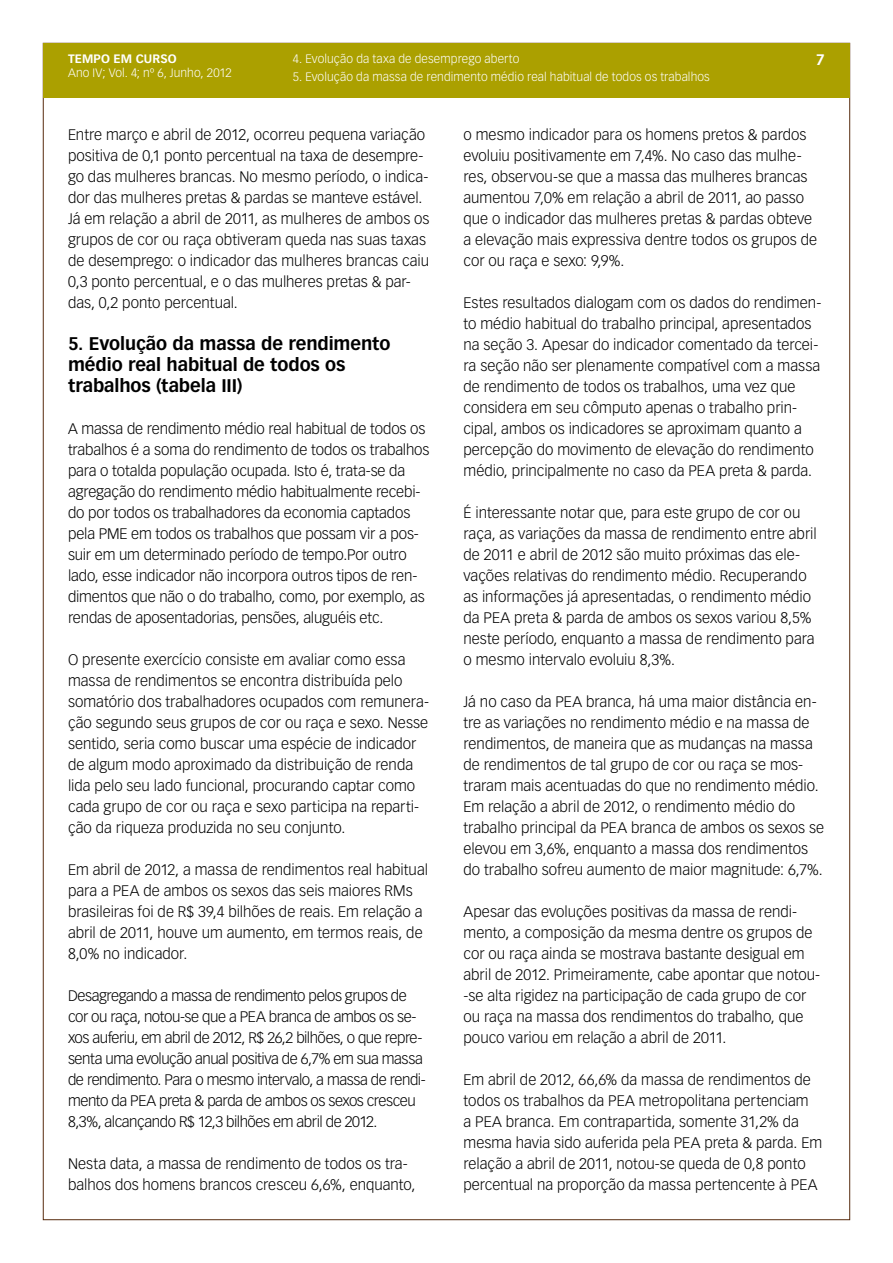
<style>
.page{position:relative;width:893px;height:1263px;background:#fff}
.page>*{position:absolute;margin:0;border:0;box-sizing:border-box;transform-origin:0 0}
.t1{font:700 18px/21px "Vectora LT Std";letter-spacing:-.005em;color:#000}
.t2{font:300 15px/21px "Vectora LT Std";color:#000}
.t3{font:300 15px/21px "Vectora LT Std";letter-spacing:-.03em;color:#000}
.t4{font:700 15px "Vectora LT Std";color:#fff}
.t5{font:300 12px "Vectora LT Std";letter-spacing:.01em;color:#fff}
.t6{font:700 12px "Vectora LT Std";letter-spacing:.01em;color:#fff}
</style>
<div class="page">
<div style="left:43px;top:43px;width:806px;height:55px;background:#aba000"></div>
<p class="t5" style="left:293px;top:52px;width:228px">4. Evolução da taxa de desemprego aberto</p>
<p class="t5" style="left:293px;top:70px;width:418px">5. Evolução da massa de rendimento médio real habitual de todos os trabalhos</p>
<p class="t6" style="left:68px;top:51px;width:110px">TEMPO EM CURSO</p>
<p class="t4" style="left:816px;top:51px;width:10px">7</p>
<p class="t5" style="left:68px;top:66px;width:165px">Ano IV; Vol. 4; nº 6, Junho, 2012</p>
<p class="t2" style="left:68px;top:124px;width:363px">Entre março e abril de 2012, ocorreu pequena variação positiva de 0,1 ponto percentual na taxa de desempre&shy;go das mulheres brancas. No mesmo período, o indica&shy;dor das mulheres pretas &amp; pardas se manteve estável.<br>Já em relação a abril de 2011, as mulheres de ambos os grupos de cor ou raça obtiveram queda nas suas taxas de desemprego: o indicador das mulheres brancas caiu 0,3 ponto percentual, e o das mulheres pretas &amp; par&shy;das, 0,2 ponto percentual.</p>
<p class="t1" style="left:68px;top:333px;width:324px">5. Evolução da massa de rendimento médio real habitual de todos os trabalhos (tabela III)</p>
<p class="t2" style="left:68px;top:418px;width:363px">A massa de rendimento médio real habitual de todos os trabalhos é a soma do rendimento de todos os trabalhos para o totalda população ocupada. Isto é, trata-se da agregação do rendimento médio habitualmente recebi&shy;do por todos os trabalhadores da economia captados pela PME em todos os trabalhos que possam vir a pos&shy;suir em um determinado período de tempo.Por outro lado, esse indicador não incorpora outros tipos de ren&shy;dimentos que não o do trabalho, como, por exemplo, as rendas de aposentadorias, pensões, aluguéis etc.</p>
<p class="t2" style="left:68px;top:649px;width:362px">O presente exercício consiste em avaliar como essa massa de rendimentos se encontra distribuída pelo somatório dos trabalhadores ocupados com remunera&shy;ção segundo seus grupos de cor ou raça e sexo. Nesse sentido, seria como buscar uma espécie de indicador de algum modo aproximado da distribuição de renda lida pelo seu lado funcional, procurando captar como cada grupo de cor ou raça e sexo participa na reparti&shy;ção da riqueza produzida no seu conjunto.</p>
<p class="t2" style="left:68px;top:859px;width:361px">Em abril de 2012, a massa de rendimentos real habitual para a PEA de ambos os sexos das seis maiores RMs brasileiras foi de R$ 39,4 bilhões de reais. Em relação a abril de 2011, houve um aumento, em termos reais, de 8,0% no indicador.</p>
<p class="t3" style="left:68px;top:985px;width:359px">Desagregando a massa de rendimento pelos grupos de cor ou raça, notou-se que a PEA branca de ambos os se&shy;xos auferiu, em abril de 2012, R$ 26,2 bilhões, o que repre&shy;senta uma evolução anual positiva de 6,7% em sua massa de rendimento. Para o mesmo intervalo, a massa de rendi&shy;mento da PEA preta &amp; parda de ambos os sexos cresceu 8,3%, alcançando R$ 12,3 bilhões em abril de 2012.</p>
<p class="t2" style="left:68px;top:1153px;width:349px">Nesta data, a massa de rendimento de todos os tra&shy;balhos dos homens brancos cresceu 6,6%, enquanto,</p>
<p class="t2" style="left:463px;top:124px;width:355px">o mesmo indicador para os homens pretos &amp; pardos evoluiu positivamente em 7,4%. No caso das mulhe&shy;res, observou-se que a massa das mulheres brancas aumentou 7,0% em relação a abril de 2011, ao passo que o indicador das mulheres pretas &amp; pardas obteve a elevação mais expressiva dentre todos os grupos de cor ou raça e sexo: 9,9%.</p>
<p class="t2" style="left:463px;top:292px;width:359px">Estes resultados dialogam com os dados do rendimen&shy;to médio habitual do trabalho principal, apresentados na seção 3. Apesar do indicador comentado da tercei&shy;ra seção não ser plenamente compatível com a massa de rendimento de todos os trabalhos, uma vez que considera em seu cômputo apenas o trabalho prin&shy;cipal, ambos os indicadores se aproximam quanto a percepção do movimento de elevação do rendimento médio, principalmente no caso da PEA preta &amp; parda.</p>
<p class="t2" style="left:463px;top:502px;width:355px">É interessante notar que, para este grupo de cor ou raça, as variações da massa de rendimento entre abril de 2011 e abril de 2012 são muito próximas das ele&shy;vações relativas do rendimento médio. Recuperando as informações já apresentadas, o rendimento médio da PEA preta &amp; parda de ambos os sexos variou 8,5% neste período, enquanto a massa de rendimento para o mesmo intervalo evoluiu 8,3%.</p>
<p class="t2" style="left:463px;top:691px;width:362px">Já no caso da PEA branca, há uma maior distância en&shy;tre as variações no rendimento médio e na massa de rendimentos, de maneira que as mudanças na massa de rendimentos de tal grupo de cor ou raça se mos&shy;traram mais acentuadas do que no rendimento médio.<br>Em relação a abril de 2012, o rendimento médio do trabalho principal da PEA branca de ambos os sexos se elevou em 3,6%, enquanto a massa dos rendimentos do trabalho sofreu aumento de maior magnitude: 6,7%.</p>
<p class="t2" style="left:463px;top:901px;width:358px">Apesar das evoluções positivas da massa de rendi&shy;mento, a composição da mesma dentre os grupos de cor ou raça ainda se mostrava bastante desigual em abril de 2012. Primeiramente, cabe apontar que notou--se alta rigidez na participação de cada grupo de cor ou raça na massa dos rendimentos do trabalho, que pouco variou em relação a abril de 2011.</p>
<p class="t2" style="left:463px;top:1069px;width:360px">Em abril de 2012, 66,6% da massa de rendimentos de todos os trabalhos da PEA metropolitana pertenciam<br>a PEA branca. Em contrapartida, somente 31,2% da mesma havia sido auferida pela PEA preta &amp; parda. Em relação a abril de 2011, notou-se queda de 0,8 ponto percentual na proporção da massa pertencente à PEA</p>
</div>
